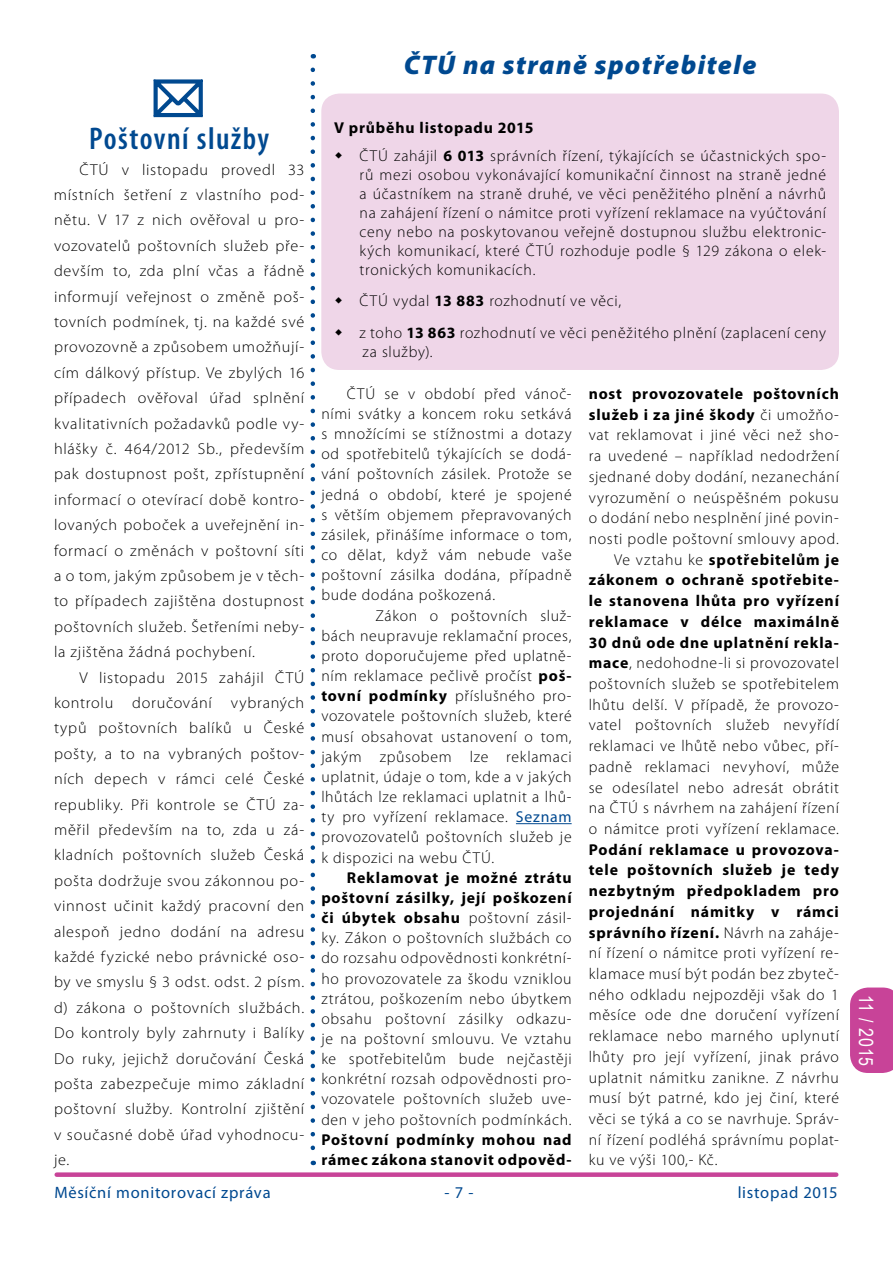
<style>
.page{position:relative;width:893px;height:1263px;background:#fff}
.page>*{position:absolute;margin:0;border:0;box-sizing:border-box;transform-origin:0 0}
.t1{font:600 condensed 31.5px "Myriad Pro";letter-spacing:.045em;color:#004990}
.t2{font:italic 900 27px "Myriad Pro";letter-spacing:.05em;color:#004990}
.t3{font:19.5px "Arial Narrow";letter-spacing:.015em;color:#fff}
.t4{font:16.5px "Myriad Pro";letter-spacing:.045em;color:#004990}
.t5{font:300 15.75px/25.3px "Myriad Pro";letter-spacing:.045em;color:#000;text-align:justify}
.t6{font:700 15.75px/20.1px "Myriad Pro";letter-spacing:.055em;color:#000}
.s1{font-weight:700}
.s2{font-weight:400;color:#004990}
</style>
<div class="page">
<div style="left:57px;top:1172px;width:779px;height:5px;background:#c84398"></div>
<hr style="left:516px;top:823px;width:56px;height:1px;background:#004990">
<div style="left:321px;top:94px;width:518px;height:276px;background:#efd6e8;border-radius:18px"></div>
<svg style="left:311px;top:70px;width:4px;height:1095px"></svg>
<div style="left:850px;top:987px;width:43px;height:86px;background:#c84398"></div>
<svg style="left:153px;top:79px;width:50px;height:39px"></svg>
<h2 class="t2" style="left:404px;top:47px;width:354px">ČTÚ na straně spotřebitele</h2>
<h1 class="t1" style="left:89px;top:119px;width:181px">Poštovní služby</h1>
<p class="t5" style="left:54px;top:156px;width:252px;text-indent:26px">ČTÚ v listopadu provedl 33 místních šetření z vlastního pod&shy;nětu. V 17 z nich ověřoval u pro&shy;vozovatelů poštovních služeb pře&shy;devším to, zda plní včas a řádně informují veřejnost o změně poš&shy;tovních podmínek, tj. na každé své provozovně a způsobem umožňují&shy;cím dálkový přístup. Ve zbylých 16 případech ověřoval úřad splnění kvalitativních požadavků podle vy&shy;hlášky č. 464/2012 Sb., především pak dostupnost pošt, zpřístupnění informací o otevírací době kontro&shy;lovaných poboček a uveřejnění in&shy;formací o změnách v poštovní síti a o tom, jakým způsobem je v těch&shy;to případech zajištěna dostupnost poštovních služeb. Šetřeními neby&shy;la zjištěna žádná pochybení.</p>
<p class="t5" style="left:54px;top:664px;width:252px;text-indent:26px">V listopadu 2015 zahájil ČTÚ kontrolu doručování vybraných typů poštovních balíků u České pošty, a to na vybraných poštov&shy;ních depech v rámci celé České republiky. Při kontrole se ČTÚ za&shy;měřil především na to, zda u zá&shy;kladních poštovních služeb Česká pošta dodržuje svou zákonnou po&shy;vinnost učinit každý pracovní den alespoň jedno dodání na adresu každé fyzické nebo právnické oso&shy;by ve smyslu § 3 odst. odst. 2 písm. d) zákona o poštovních službách.<br>Do kontroly byly zahrnuty i Balíky Do ruky, jejichž doručování Česká pošta zabezpečuje mimo základní poštovní služby. Kontrolní zjištění v současné době úřad vyhodnocu&shy;je.</p>
<p class="t5" style="left:360px;top:114px;width:468px;line-height:27.5px;text-indent:-26px"><span class="s1">V průběhu listopadu 2015<br></span>ČTÚ zahájil <span class="s1">6 013</span> správních řízení, týkajících se účastnických spo-</p>
<p class="t5" style="left:360px;top:165px;width:468px;line-height:19px">rů mezi osobou vykonávající komunikační činnost na straně jedné a účastníkem na straně druhé, ve věci peněžitého plnění a návrhů na zahájení řízení o námitce proti vyřízení reklamace na vyúčtování ceny nebo na poskytovanou veřejně dostupnou službu elektronic&shy;kých komunikací, které ČTÚ rozhoduje podle § 129 zákona o elek&shy;tronických komunikacích.</p>
<p class="t5" style="left:360px;top:285px;width:468px;line-height:31.8px">ČTÚ vydal <span class="s1">13 883</span> rozhodnutí ve věci,<br>z toho <span class="s1">13 863</span> rozhodnutí ve věci peněžitého plnění (zaplacení ceny</p>
<p class="t5" style="left:363px;top:339px;width:72px">za služby).</p>
<p class="t5" style="left:321px;top:383px;width:252px;line-height:20.1px;text-indent:26px">ČTÚ se v období před vánoč&shy;ními svátky a koncem roku setkává s množícími se stížnostmi a dotazy od spotřebitelů týkajících se dodá&shy;vání poštovních zásilek. Protože se jedná o období, které je spojené s větším objemem přepravovaných zásilek, přinášíme informace o tom, co dělat, když vám nebude vaše poštovní zásilka dodána, případně bude dodána poškozená.</p>
<p class="t5" style="left:321px;top:605px;width:252px;line-height:20.1px;text-indent:54px">Zákon o poštovních služ&shy;bách neupravuje reklamační proces, proto doporučujeme před uplatně&shy;ním reklamace pečlivě pročíst <span class="s1">poš&shy;tovní podmínky</span> příslušného pro&shy;vozovatele poštovních služeb, které musí obsahovat ustanovení o tom, jakým způsobem lze reklamaci uplatnit, údaje o tom, kde a v jakých lhůtách lze reklamaci uplatnit a lhů&shy;ty pro vyřízení reklamace. <span class="s2">Seznam </span>provozovatelů poštovních služeb je k dispozici na webu ČTÚ.</p>
<p class="t5" style="left:321px;top:867px;width:252px;line-height:20.1px;text-indent:26px"><span class="s1">Reklamovat je možné ztrátu poštovní zásilky, její poškození či úbytek obsahu</span> poštovní zásil&shy;ky. Zákon o poštovních službách co do rozsahu odpovědnosti konkrétní&shy;ho provozovatele za škodu vzniklou ztrátou, poškozením nebo úbytkem obsahu poštovní zásilky odkazu&shy;je na poštovní smlouvu. Ve vztahu ke spotřebitelům bude nejčastěji konkrétní rozsah odpovědnosti pro&shy;vozovatele poštovních služeb uve&shy;den v jeho poštovních podmínkách.</p>
<p class="t6" style="left:321px;top:1130px;width:252px">Poštovní podmínky mohou nad rámec zákona stanovit odpověd-</p>
<p class="t5" style="left:589px;top:383px;width:252px;line-height:20.7px;text-align:right"><span class="s1">nost provozovatele poštovních služeb i za jiné škody</span> či umožňo&shy;vat reklamovat i jiné věci než sho&shy;ra uvedené – například nedodržení sjednané doby dodání, nezanechání vyrozumění o neúspěšném pokusu o dodání nebo nesplnění jiné povin&shy;nosti podle poštovní smlouvy apod.<br>Ve vztahu ke <span class="s1">spotřebitelům je zákonem o ochraně spotřebite&shy;le stanovena lhůta pro vyřízení reklamace v délce maximálně 30 dnů ode dne uplatnění rekla&shy;mace</span>, nedohodne-li si provozovatel poštovních služeb se spotřebitelem lhůtu delší. V případě, že provozo&shy;vatel poštovních služeb nevyřídí reklamaci ve lhůtě nebo vůbec, pří&shy;padně reklamaci nevyhoví, může se odesílatel nebo adresát obrátit na ČTÚ s návrhem na zahájení řízení o námitce proti vyřízení reklamace.</p>
<p class="t5" style="left:589px;top:839px;width:252px;line-height:20.7px"><span class="s1">Podání reklamace u provozova&shy;tele poštovních služeb je tedy nezbytným předpokladem pro projednání námitky v rámci správního řízení.</span> Návrh na zaháje&shy;ní řízení o námitce proti vyřízení re&shy;klamace musí být podán bez zbyteč&shy;ného odkladu nejpozději však do 1 měsíce ode dne doručení vyřízení reklamace nebo marného uplynutí lhůty pro její vyřízení, jinak právo uplatnit námitku zanikne. Z návrhu musí být patrné, kdo jej činí, které věci se týká a co se navrhuje. Správ&shy;ní řízení podléhá správnímu poplat&shy;ku ve výši 100,- Kč.</p>
<p class="t4" style="left:54px;top:1183px;width:218px">Měsíční monitorovací zpráva</p>
<p class="t4" style="left:445px;top:1183px;width:30px">- 7 -</p>
<p class="t4" style="left:738px;top:1183px;width:102px">listopad 2015</p>
<p class="t3" style="left:880px;top:995px;width:72px;rotate:90deg">11 / 2015</p>
</div>
